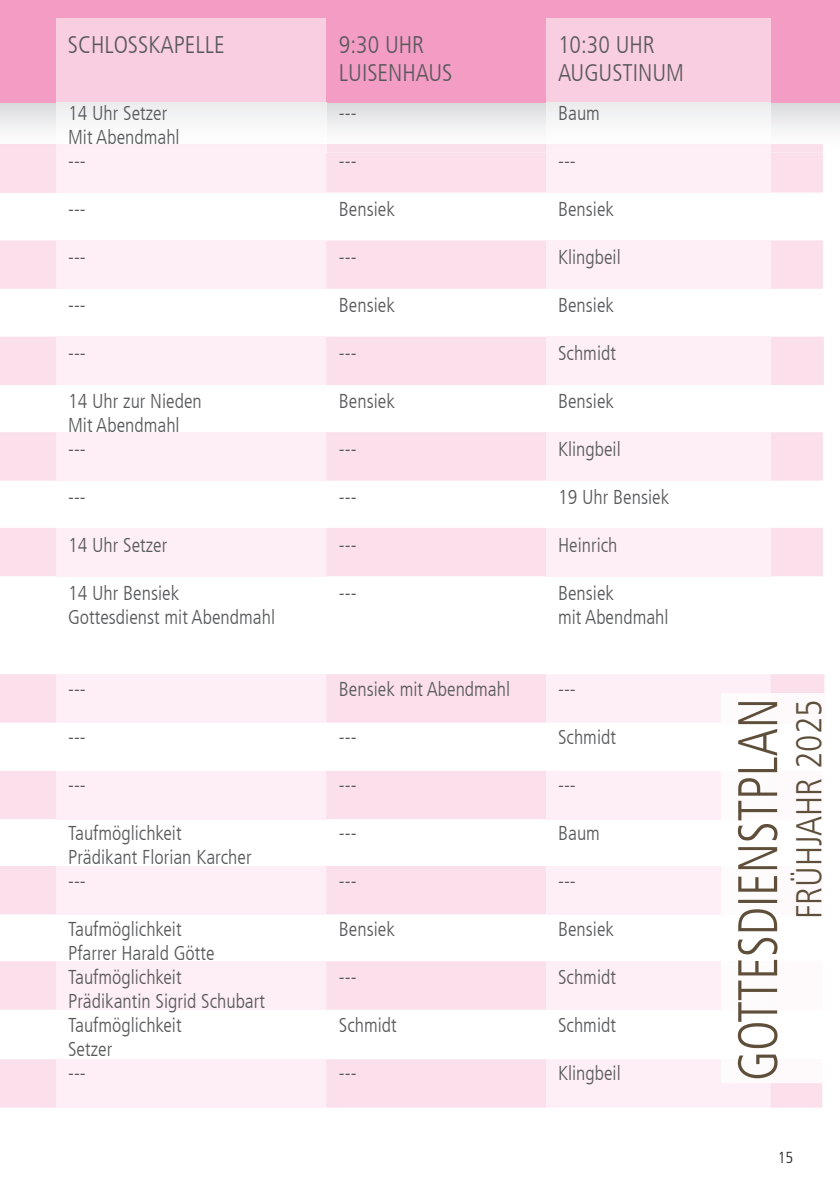
<style>
.page{position:relative;width:840px;height:1191px;background:#fff}
.page>*{position:absolute;margin:0;border:0;box-sizing:border-box;transform-origin:0 0}
.t1{font:300 condensed 36px "Frutiger LT Std";color:#5f4f3a}
.t2{font:300 condensed 24px/28.8px "Frutiger LT";color:#57585a}
.t3{font:300 condensed 20px/24px "Frutiger LT";color:#57585a}
.t4{font:300 condensed 16px "Frutiger LT Std";color:#231f20}
</style>
<div class="page">
<div style="left:0;top:528px;width:822px;height:48px;background:#fbe0eb"></div>
<img style="left:0;top:102px;width:839px;height:50px">
<div style="left:0;top:0;width:839px;height:102px;background:#f49dc4"></div>
<div style="left:326px;top:152px;width:496px;height:41px;background:#fbe0eb"></div>
<div style="left:326px;top:144px;width:496px;height:8px;background:#fae0eb"></div>
<div style="left:0;top:152px;width:57px;height:41px;background:#fbe0eb"></div>
<img style="left:0;top:144px;width:57px;height:8px">
<div style="left:0;top:240px;width:822px;height:49px;background:#fbe0eb"></div>
<div style="left:0;top:336px;width:823px;height:49px;background:#fbe0eb"></div>
<div style="left:0;top:432px;width:822px;height:48px;background:#fbe0eb"></div>
<img style="left:57px;top:102px;width:269px;height:50px">
<div style="left:57px;top:18px;width:269px;height:84px;background:#f9cee0"></div>
<div style="left:57px;top:152px;width:269px;height:41px;background:#fdeff5"></div>
<div style="left:57px;top:240px;width:269px;height:49px;background:#fdeff5"></div>
<div style="left:57px;top:336px;width:269px;height:49px;background:#fdeff5"></div>
<svg style="left:57px;top:480px;width:269px;height:628px"></svg>
<div style="left:57px;top:528px;width:269px;height:48px;background:#fdeff5"></div>
<div style="left:57px;top:432px;width:269px;height:48px;background:#fdeff5"></div>
<div style="left:545px;top:528px;width:224px;height:48px;background:#fdeff5"></div>
<img style="left:545px;top:102px;width:224px;height:50px">
<div style="left:545px;top:18px;width:224px;height:84px;background:#f9cee0"></div>
<div style="left:545px;top:152px;width:224px;height:41px;background:#fdeff5"></div>
<div style="left:545px;top:240px;width:224px;height:49px;background:#fdeff5"></div>
<div style="left:545px;top:336px;width:224px;height:49px;background:#fdeff5"></div>
<div style="left:545px;top:432px;width:224px;height:48px;background:#fdeff5"></div>
<svg style="left:0;top:674px;width:825px;height:433px"></svg>
<p class="t2" style="left:68px;top:30px;width:158px">SCHLOSSKAPELLE</p>
<p class="t2" style="left:339px;top:30px;width:115px">9:30 UHR<br>LUISENHAUS</p>
<p class="t2" style="left:557px;top:30px;width:127px">10:30 UHR<br>AUGUSTINUM</p>
<p class="t3" style="left:68px;top:101px;width:113px">14 Uhr Setzer<br>Mit Abendmahl ---</p>
<p class="t3" style="left:68px;top:197px;width:19px">---</p>
<p class="t3" style="left:68px;top:245px;width:19px">---</p>
<p class="t3" style="left:68px;top:293px;width:19px">---</p>
<p class="t3" style="left:68px;top:341px;width:19px">---</p>
<p class="t3" style="left:68px;top:389px;width:135px">14 Uhr zur Nieden<br>Mit Abendmahl ---</p>
<p class="t3" style="left:68px;top:485px;width:19px">---</p>
<p class="t3" style="left:68px;top:533px;width:101px">14 Uhr Setzer</p>
<p class="t3" style="left:68px;top:581px;width:208px">14 Uhr Bensiek<br>Gottesdienst mit Abendmahl</p>
<p class="t3" style="left:339px;top:101px;width:19px">---</p>
<p class="t3" style="left:339px;top:149px;width:19px">---</p>
<p class="t3" style="left:339px;top:197px;width:57px">Bensiek</p>
<p class="t3" style="left:339px;top:245px;width:19px">---</p>
<p class="t3" style="left:339px;top:293px;width:57px">Bensiek</p>
<p class="t3" style="left:339px;top:341px;width:19px">---</p>
<p class="t3" style="left:339px;top:389px;width:57px">Bensiek</p>
<p class="t3" style="left:339px;top:437px;width:19px">---</p>
<p class="t3" style="left:339px;top:485px;width:19px">---</p>
<p class="t3" style="left:339px;top:533px;width:19px">---</p>
<p class="t3" style="left:339px;top:581px;width:19px">---</p>
<p class="t3" style="left:557px;top:101px;width:43px">Baum</p>
<p class="t3" style="left:557px;top:149px;width:19px">---</p>
<p class="t3" style="left:557px;top:197px;width:57px">Bensiek</p>
<p class="t3" style="left:557px;top:245px;width:64px">Klingbeil</p>
<p class="t3" style="left:557px;top:293px;width:57px">Bensiek</p>
<p class="t3" style="left:557px;top:341px;width:59px">Schmidt</p>
<p class="t3" style="left:557px;top:389px;width:57px">Bensiek</p>
<p class="t3" style="left:557px;top:437px;width:64px">Klingbeil</p>
<p class="t3" style="left:557px;top:485px;width:113px">19 Uhr Bensiek</p>
<p class="t3" style="left:557px;top:533px;width:61px">Heinrich</p>
<p class="t3" style="left:557px;top:581px;width:112px">Bensiek<br>mit Abendmahl</p>
<p class="t3" style="left:68px;top:677px;width:19px">---</p>
<p class="t3" style="left:68px;top:725px;width:19px">---</p>
<p class="t3" style="left:339px;top:677px;width:173px">Bensiek mit Abendmahl</p>
<p class="t3" style="left:339px;top:725px;width:19px">---</p>
<p class="t3" style="left:557px;top:677px;width:19px">---</p>
<p class="t3" style="left:557px;top:725px;width:59px">Schmidt</p>
<p class="t3" style="left:68px;top:773px;width:19px">---</p>
<p class="t3" style="left:68px;top:821px;width:185px">Taufmöglichkeit<br>Prädikant Florian Karcher ---</p>
<p class="t3" style="left:68px;top:917px;width:198px">Taufmöglichkeit<br>Pfarrer Harald Götte<br>Taufmöglichkeit<br>Prädikantin Sigrid Schubart<br>Taufmöglichkeit<br>Setzer<br>---</p>
<p class="t3" style="left:339px;top:773px;width:19px">---</p>
<p class="t3" style="left:339px;top:821px;width:19px">---</p>
<p class="t3" style="left:339px;top:869px;width:19px">---</p>
<p class="t3" style="left:339px;top:917px;width:57px">Bensiek</p>
<p class="t3" style="left:339px;top:965px;width:19px">---</p>
<p class="t3" style="left:339px;top:1013px;width:59px">Schmidt</p>
<p class="t3" style="left:339px;top:1061px;width:19px">---</p>
<p class="t3" style="left:557px;top:773px;width:19px">---</p>
<p class="t3" style="left:557px;top:821px;width:43px">Baum</p>
<p class="t3" style="left:557px;top:869px;width:19px">---</p>
<p class="t3" style="left:557px;top:917px;width:57px">Bensiek</p>
<p class="t3" style="left:557px;top:965px;width:59px">Schmidt</p>
<p class="t3" style="left:557px;top:1013px;width:59px">Schmidt</p>
<p class="t3" style="left:557px;top:1061px;width:64px">Klingbeil</p>
<h1 class="t1" style="left:788px;top:919px;width:221px;rotate:-90deg">FRÜHJAHR 2025</h1>
<p class="t4" style="left:777px;top:1148px;width:17px">15</p>
</div>
